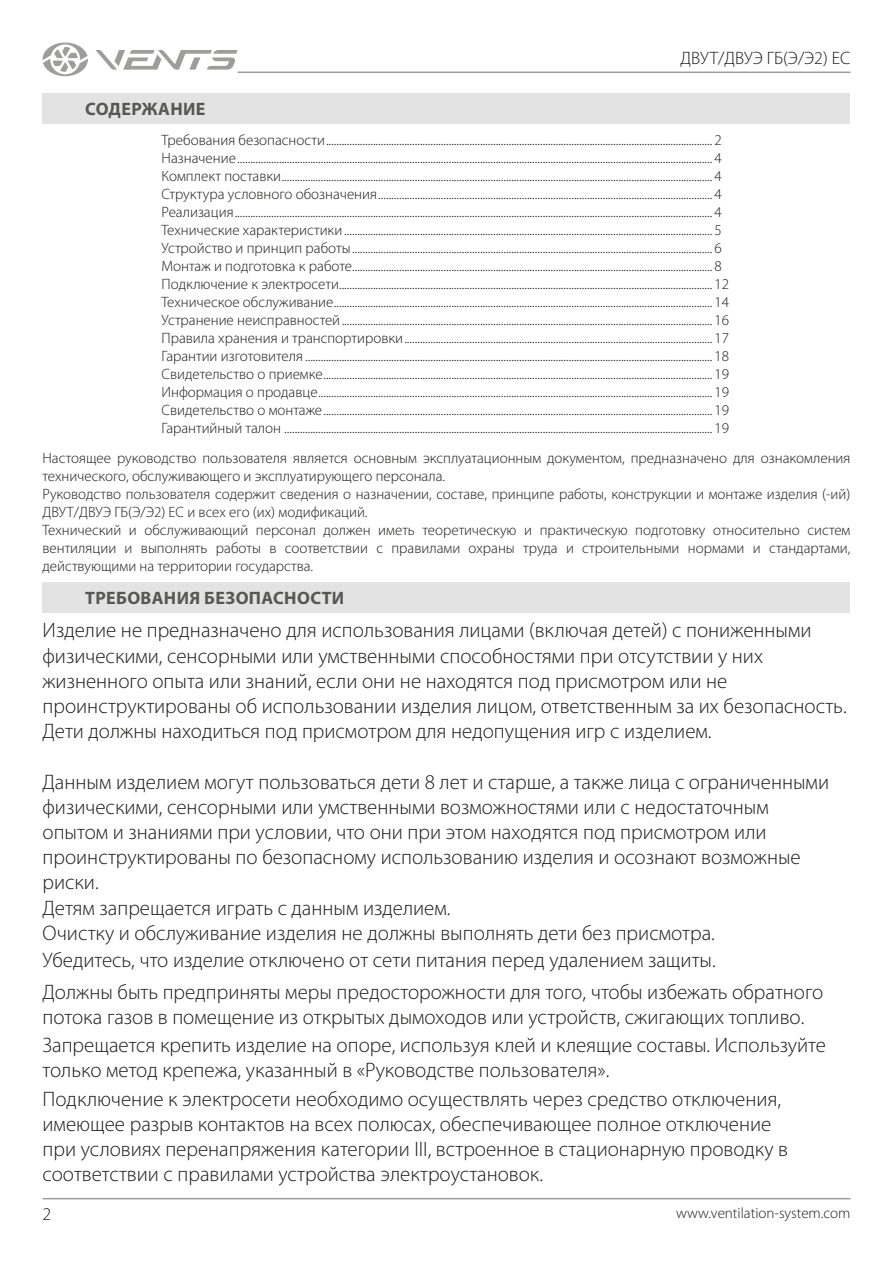
<style>
.page{position:relative;width:893px;height:1263px;background:#fff}
.page>*{position:absolute;margin:0;border:0;box-sizing:border-box;transform-origin:0 0}
.t1{font:300 21px/25.2px "Myriad Pro";color:#1c1c1b}
.t2{font:700 18px "Myriad Pro";letter-spacing:.02em;color:#575756}
.t3{font:300 18px "Myriad Pro";color:#1c1c1b}
.t4{font:300 15px/18px "Myriad Pro";color:#1c1c1b}
</style>
<div class="page">
<hr style="left:43px;top:1198px;width:807px;height:1px;background:#9d9d9c">
<hr style="left:238px;top:72px;width:612px;height:1px;background:#9d9d9c">
<svg style="left:95px;top:50px;width:143px;height:20px"></svg>
<svg style="left:43px;top:43px;width:45px;height:33px"></svg>
<div style="left:43px;top:93px;width:807px;height:31px;background:#e3e3e3"></div>
<div style="left:43px;top:582px;width:807px;height:31px;background:#e3e3e3"></div>
<p class="t2" style="left:85px;top:97px;width:122px">СОДЕРЖАНИЕ</p>
<p class="t3" style="left:680px;top:48px;width:171px">ДВУТ/ДВУЭ ГБ(Э/Э2) ЕС</p>
<p class="t4" style="left:162px;top:132px;width:569px">Требования безопасности.................................................................................................................................................... 2<br>Назначение...................................................................................................................................................................................... 4<br>Комплект поставки..................................................................................................................................................................... 4<br>Структура условного обозначения................................................................................................................................ 4<br>Реализация....................................................................................................................................................................................... 4<br>Технические характеристики ............................................................................................................................................. 5<br>Устройство и принцип работы.......................................................................................................................................... 6<br>Монтаж и подготовка к работе.......................................................................................................................................... 8<br>Подключение к электросети............................................................................................................................................... 12<br>Техническое обслуживание................................................................................................................................................. 14<br>Устранение неисправностей.............................................................................................................................................. 16<br>Правила хранения и транспортировки...................................................................................................................... 17<br>Гарантии изготовителя ............................................................................................................................................................ 18<br>Свидетельство о приемке..................................................................................................................................................... 19<br>Информация о продавце....................................................................................................................................................... 19<br>Свидетельство о монтаже..................................................................................................................................................... 19<br>Гарантийный талон .................................................................................................................................................................... 19</p>
<p class="t4" style="left:43px;top:449px;width:809px">Настоящее руководство пользователя является основным эксплуатационным документом, предназначено для ознакомления технического, обслуживающего и эксплуатирующего персонала.<br>Руководство пользователя содержит сведения о назначении, составе, принципе работы, конструкции и монтаже изделия (-ий)<br>ДВУТ/ДВУЭ ГБ(Э/Э2) ЕС и всех его (их) модификаций.<br>Технический и обслуживающий персонал должен иметь теоретическую и практическую подготовку относительно систем вентиляции и выполнять работы в соответствии с правилами охраны труда и строительными нормами и стандартами, действующими на территории государства.</p>
<p class="t2" style="left:85px;top:586px;width:261px">ТРЕБОВАНИЯ БЕЗОПАСНОСТИ</p>
<p class="t1" style="left:43px;top:618px;width:806px">Изделие не предназначено для использования лицами (включая детей) с пониженными физическими, сенсорными или умственными способностями при отсутствии у них жизненного опыта или знаний, если они не находятся под присмотром или не проинструктированы об использовании изделия лицом, ответственным за их безопасность.<br>Дети должны находиться под присмотром для недопущения игр с изделием.</p>
<p class="t1" style="left:43px;top:769px;width:788px">Данным изделием могут пользоваться дети 8 лет и старше, а также лица с ограниченными физическими, сенсорными или умственными возможностями или с недостаточным опытом и знаниями при условии, что они при этом находятся под присмотром или проинструктированы по безопасному использованию изделия и осознают возможные риски.<br>Детям запрещается играть с данным изделием.<br>Очистку и обслуживание изделия не должны выполнять дети без присмотра.<br>Убедитесь, что изделие отключено от сети питания перед удалением защиты.</p>
<h1 class="t1" style="left:43px;top:979px;width:782px">Должны быть предприняты меры предосторожности для того, чтобы избежать обратного потока газов в помещение из открытых дымоходов или устройств, сжигающих топливо.</h1>
<h1 class="t1" style="left:43px;top:1033px;width:785px">Запрещается крепить изделие на опоре, используя клей и клеящие составы. Используйте только метод крепежа, указанный в «Руководстве пользователя».</h1>
<p class="t1" style="left:43px;top:1086px;width:747px">Подключение к электросети необходимо осуществлять через средство отключения, имеющее разрыв контактов на всех полюсах, обеспечивающее полное отключение при условиях перенапряжения категории III, встроенное в стационарную проводку в соответствии с правилами устройства электроустановок.</p>
<p class="t3" style="left:43px;top:1204px;width:10px">2</p>
<p class="t4" style="left:676px;top:1204px;width:176px">www.ventilation-system.com</p>
</div>
